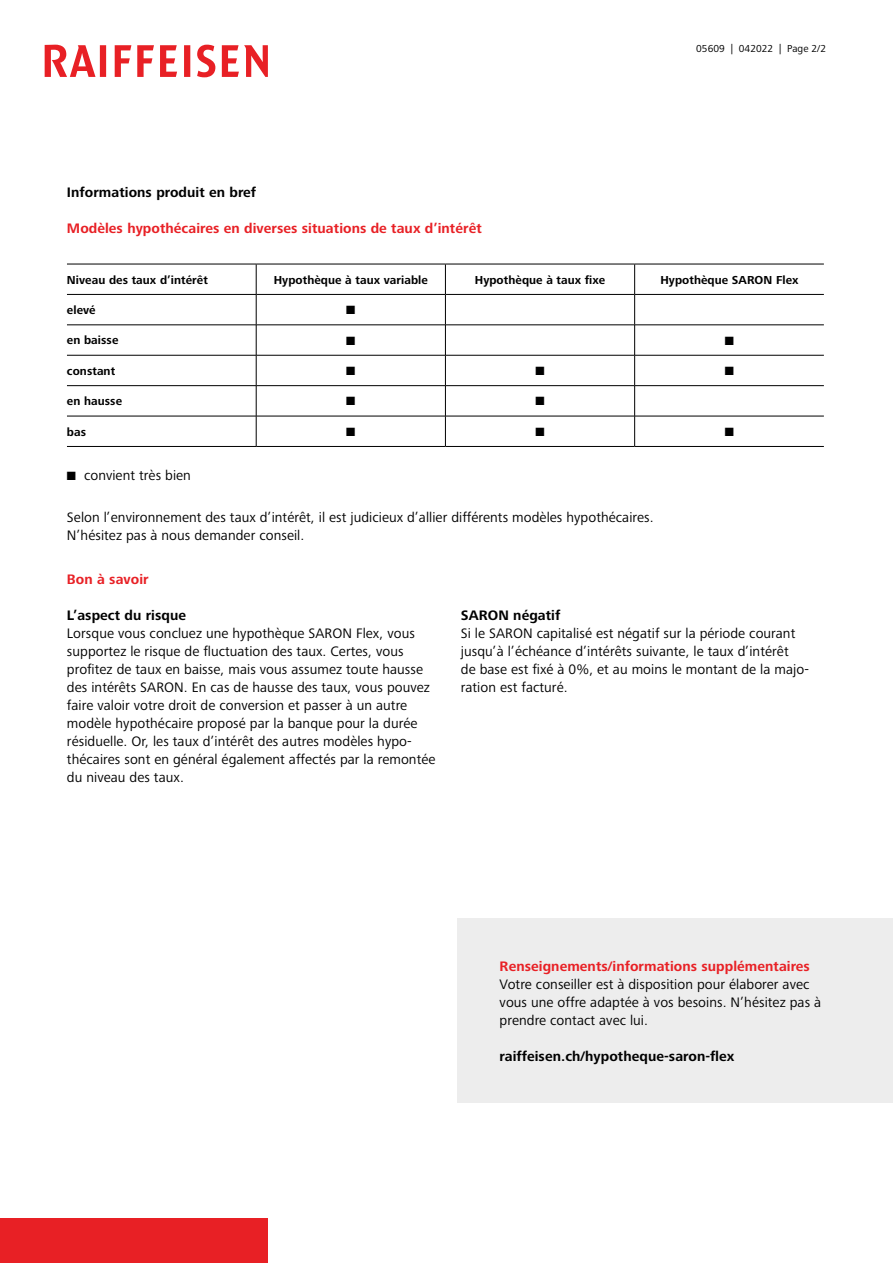
<style>
.page{position:relative;width:893px;height:1263px;background:#fff}
.page>*{position:absolute;margin:0;border:0;box-sizing:border-box;transform-origin:0 0}
.t1{font:14.25px/18px "Frutiger Next LTW1 G";letter-spacing:.005em;color:#000}
.t2{font:700 14.25px "Frutiger Next LTW1 G";letter-spacing:.005em;color:#e82025}
.t3{font:700 14.25px "Frutiger Next LTW1 G";letter-spacing:.005em;color:#000}
.t4{font:700 12px "Frutiger Next LTW1 G";letter-spacing:.005em;color:#000}
.t5{font:12px "Zapf Dingbats ITC";color:#000}
.t6{font:10.5px "Frutiger Next LTW1 G";letter-spacing:.005em;color:#000}
</style>
<div class="page">
<div style="left:0;top:1218px;width:268px;height:45px;background:#e82025"></div>
<svg style="left:45px;top:45px;width:223px;height:32px"></svg>
<div style="left:457px;top:918px;width:436px;height:185px;background:#ededed"></div>
<hr style="left:256px;top:264px;width:1px;height:30px;background:#000">
<hr style="left:445px;top:264px;width:1px;height:30px;background:#000">
<hr style="left:256px;top:295px;width:1px;height:30px;background:#000">
<hr style="left:445px;top:295px;width:1px;height:30px;background:#000">
<hr style="left:634px;top:295px;width:1px;height:30px;background:#000">
<hr style="left:256px;top:325px;width:1px;height:30px;background:#000">
<hr style="left:445px;top:325px;width:1px;height:30px;background:#000">
<hr style="left:634px;top:325px;width:1px;height:30px;background:#000">
<hr style="left:256px;top:355px;width:1px;height:30px;background:#000">
<hr style="left:445px;top:355px;width:1px;height:30px;background:#000">
<hr style="left:634px;top:355px;width:1px;height:30px;background:#000">
<hr style="left:256px;top:386px;width:1px;height:30px;background:#000">
<hr style="left:445px;top:386px;width:1px;height:30px;background:#000">
<hr style="left:634px;top:386px;width:1px;height:30px;background:#000">
<hr style="left:256px;top:416px;width:1px;height:30px;background:#000">
<hr style="left:445px;top:416px;width:1px;height:30px;background:#000">
<hr style="left:634px;top:416px;width:1px;height:30px;background:#000">
<hr style="left:634px;top:264px;width:1px;height:30px;background:#000">
<hr style="left:67px;top:264px;width:189px;height:1px;background:#000">
<hr style="left:256px;top:264px;width:189px;height:1px;background:#000">
<hr style="left:445px;top:264px;width:190px;height:1px;background:#000">
<hr style="left:635px;top:264px;width:189px;height:1px;background:#000">
<hr style="left:67px;top:294px;width:189px;height:1px;background:#000">
<hr style="left:256px;top:294px;width:189px;height:1px;background:#000">
<hr style="left:445px;top:294px;width:190px;height:1px;background:#000">
<hr style="left:635px;top:294px;width:189px;height:1px;background:#000">
<hr style="left:67px;top:446px;width:189px;height:1px;background:#000">
<hr style="left:256px;top:325px;width:189px;height:1px;background:#000">
<hr style="left:445px;top:325px;width:190px;height:1px;background:#000">
<hr style="left:635px;top:325px;width:189px;height:1px;background:#000">
<hr style="left:256px;top:355px;width:189px;height:1px;background:#000">
<hr style="left:445px;top:355px;width:190px;height:1px;background:#000">
<hr style="left:635px;top:355px;width:189px;height:1px;background:#000">
<hr style="left:256px;top:385px;width:189px;height:1px;background:#000">
<hr style="left:445px;top:385px;width:190px;height:1px;background:#000">
<hr style="left:635px;top:385px;width:189px;height:1px;background:#000">
<hr style="left:256px;top:416px;width:189px;height:1px;background:#000">
<hr style="left:445px;top:416px;width:190px;height:1px;background:#000">
<hr style="left:635px;top:416px;width:189px;height:1px;background:#000">
<hr style="left:256px;top:446px;width:189px;height:1px;background:#000">
<hr style="left:445px;top:446px;width:190px;height:1px;background:#000">
<hr style="left:635px;top:446px;width:189px;height:1px;background:#000">
<hr style="left:67px;top:325px;width:189px;height:1px;background:#000">
<hr style="left:67px;top:355px;width:189px;height:1px;background:#000">
<hr style="left:67px;top:385px;width:189px;height:1px;background:#000">
<hr style="left:67px;top:416px;width:189px;height:1px;background:#000">
<p class="t3" style="left:67px;top:184px;width:191px">Informations produit en bref</p>
<p class="t2" style="left:67px;top:220px;width:416px">Modèles hypothécaires en diverses situations de taux d’intérêt</p>
<p class="t6" style="left:696px;top:43px;width:131px">05609 | 042022 | Page 2/2</p>
<p class="t4" style="left:67px;top:273px;width:142px">Niveau des taux d’intérêt</p>
<p class="t4" style="left:274px;top:273px;width:156px">Hypothèque à taux variable</p>
<p class="t4" style="left:475px;top:273px;width:132px">Hypothèque à taux fixe</p>
<p class="t4" style="left:660px;top:273px;width:140px">Hypothèque SARON Flex</p>
<p class="t4" style="left:67px;top:303px;width:30px">elevé</p>
<p class="t5" style="left:346px;top:304px;width:11px">■</p>
<p class="t4" style="left:67px;top:333px;width:53px">en baisse</p>
<p class="t5" style="left:346px;top:335px;width:11px">■</p>
<p class="t5" style="left:725px;top:335px;width:11px">■</p>
<p class="t4" style="left:67px;top:364px;width:50px">constant</p>
<p class="t5" style="left:346px;top:365px;width:11px">■</p>
<p class="t5" style="left:535px;top:365px;width:11px">■</p>
<p class="t5" style="left:725px;top:365px;width:11px">■</p>
<p class="t4" style="left:67px;top:394px;width:57px">en hausse</p>
<p class="t5" style="left:346px;top:396px;width:11px">■</p>
<p class="t5" style="left:535px;top:396px;width:11px">■</p>
<p class="t4" style="left:67px;top:425px;width:21px">bas</p>
<p class="t5" style="left:346px;top:426px;width:11px">■</p>
<p class="t5" style="left:535px;top:426px;width:11px">■</p>
<p class="t5" style="left:725px;top:426px;width:11px">■</p>
<p class="t1" style="left:67px;top:466px;width:126px">■ convient très bien</p>
<p class="t1" style="left:67px;top:509px;width:588px">Selon l’environnement des taux d’intérêt, il est judicieux d’allier différents modèles hypothécaires.<br>N’hésitez pas à nous demander conseil.</p>
<p class="t2" style="left:67px;top:571px;width:83px">Bon à savoir</p>
<p class="t3" style="left:67px;top:607px;width:121px">L’aspect du risque</p>
<p class="t1" style="left:67px;top:624px;width:370px">Lorsque vous concluez une hypothèque SARON Flex, vous supportez le risque de fluctuation des taux. Certes, vous profitez de taux en baisse, mais vous assumez toute hausse des intérêts SARON. En cas de hausse des taux, vous pouvez faire valoir votre droit de conversion et passer à un autre modèle hypothécaire proposé par la banque pour la durée résiduelle. Or, les taux d’intérêt des autres modèles hypo&shy;thécaires sont en général également affectés par la remontée du niveau des taux.</p>
<p class="t3" style="left:461px;top:607px;width:101px">SARON négatif</p>
<p class="t1" style="left:461px;top:624px;width:350px">Si le SARON capitalisé est négatif sur la période courant jusqu’à l’échéance d’intérêts suivante, le taux d’intérêt<br>de base est fixé à 0%, et au moins le montant de la majo&shy;ration est facturé.</p>
<p class="t2" style="left:500px;top:958px;width:312px">Renseignements/informations supplémentaires</p>
<p class="t1" style="left:500px;top:975px;width:323px">Votre conseiller est à disposition pour élaborer avec vous une offre adaptée à vos besoins. N’hésitez pas à prendre contact avec lui.</p>
<p class="t3" style="left:500px;top:1048px;width:236px">raiffeisen.ch/hypotheque-saron-flex</p>
</div>
